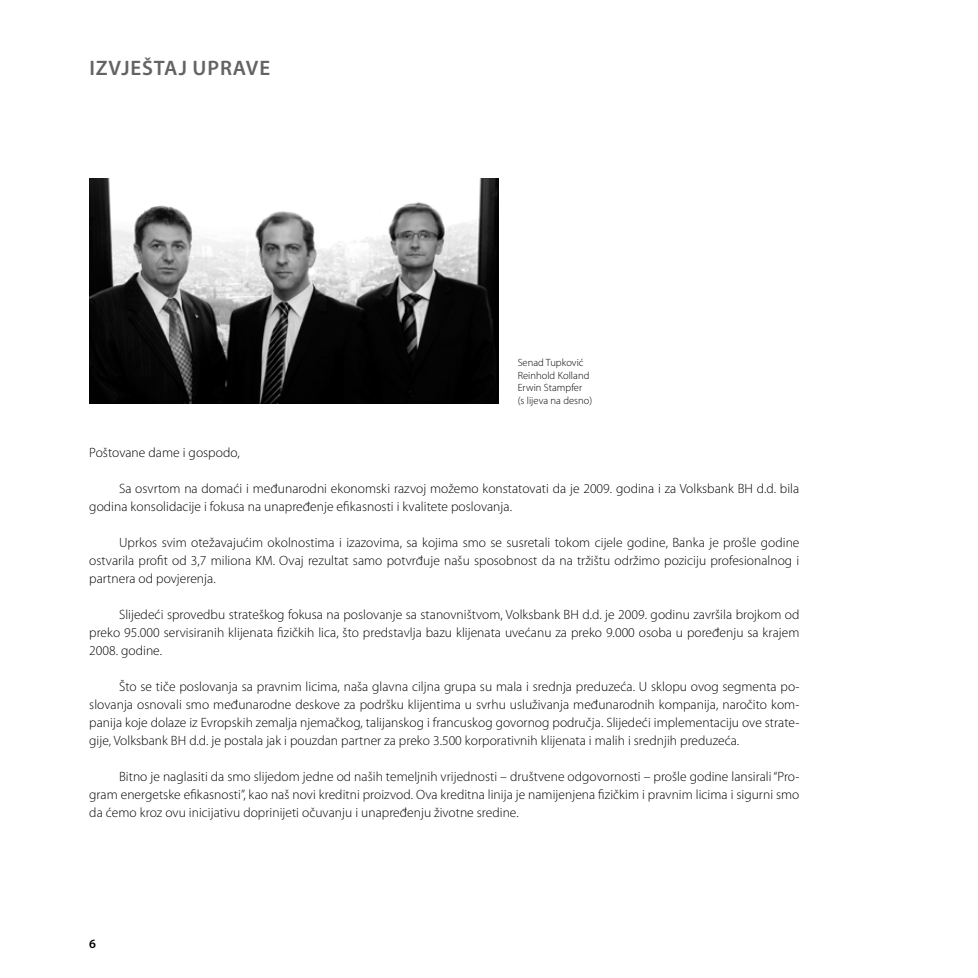
<style>
.page{position:relative;width:978px;height:978px;background:#fff}
.page>*{position:absolute;margin:0;border:0;box-sizing:border-box;transform-origin:0 0}
.t1{font:600 21px "Myriad Pro";letter-spacing:.04em;color:#636365}
.t2{font:300 13.5px/18px "Myriad Pro";letter-spacing:.005em;color:#000;text-align:justify}
.t3{font:600 12.75px "Myriad Pro";color:#000}
.t4{font:300 10.5px/12.6px "Myriad Pro";letter-spacing:.005em;color:#000}
</style>
<div class="page">
<img style="left:89px;top:179px;width:409px;height:225px">
<h1 class="t1" style="left:90px;top:55px;width:182px">IZVJEŠTAJ UPRAVE</h1>
<p class="t4" style="left:518px;top:356px;width:76px">Senad Tupković<br>Reinhold Kolland<br>Erwin Stampfer<br>(s lijeva na desno)</p>
<p class="t2" style="left:89px;top:443px;width:152px">Poštovane dame i gospodo,</p>
<p class="t2" style="left:89px;top:479px;width:712px;text-indent:30px">Sa osvrtom na domaći i međunarodni ekonomski razvoj možemo konstatovati da je 2009. godina i za Volksbank BH d.d. bila godina konsolidacije i fokusa na unapređenje efikasnosti i kvalitete poslovanja.</p>
<p class="t2" style="left:89px;top:533px;width:712px;text-indent:30px">Uprkos svim otežavajućim okolnostima i izazovima, sa kojima smo se susretali tokom cijele godine, Banka je prošle godine ostvarila profit od 3,7 miliona KM. Ovaj rezultat samo potvrđuje našu sposobnost da na tržištu održimo poziciju profesionalnog i partnera od povjerenja.</p>
<p class="t2" style="left:89px;top:605px;width:712px;text-indent:30px">Slijedeći sprovedbu strateškog fokusa na poslovanje sa stanovništvom, Volksbank BH d.d. je 2009. godinu završila brojkom od preko 95.000 servisiranih klijenata fizičkih lica, što predstavlja bazu klijenata uvećanu za preko 9.000 osoba u poređenju sa krajem 2008. godine.</p>
<p class="t2" style="left:89px;top:677px;width:712px;text-indent:30px">Što se tiče poslovanja sa pravnim licima, naša glavna ciljna grupa su mala i srednja preduzeća. U sklopu ovog segmenta po&shy;slovanja osnovali smo međunarodne deskove za podršku klijentima u svrhu usluživanja međunarodnih kompanija, naročito kom&shy;panija koje dolaze iz Evropskih zemalja njemačkog, talijanskog i francuskog govornog područja. Slijedeći implementaciju ove strate&shy;gije, Volksbank BH d.d. je postala jak i pouzdan partner za preko 3.500 korporativnih klijenata i malih i srednjih preduzeća.</p>
<p class="t2" style="left:89px;top:767px;width:712px;text-indent:30px">Bitno je naglasiti da smo slijedom jedne od naših temeljnih vrijednosti – društvene odgovornosti – prošle godine lansirali “Pro&shy;gram energetske efikasnosti”, kao naš novi kreditni proizvod. Ova kreditna linija je namijenjena fizičkim i pravnim licima i sigurni smo da ćemo kroz ovu inicijativu doprinijeti očuvanju i unapređenju životne sredine.</p>
<p class="t3" style="left:89px;top:936px;width:8px">6</p>
</div>
